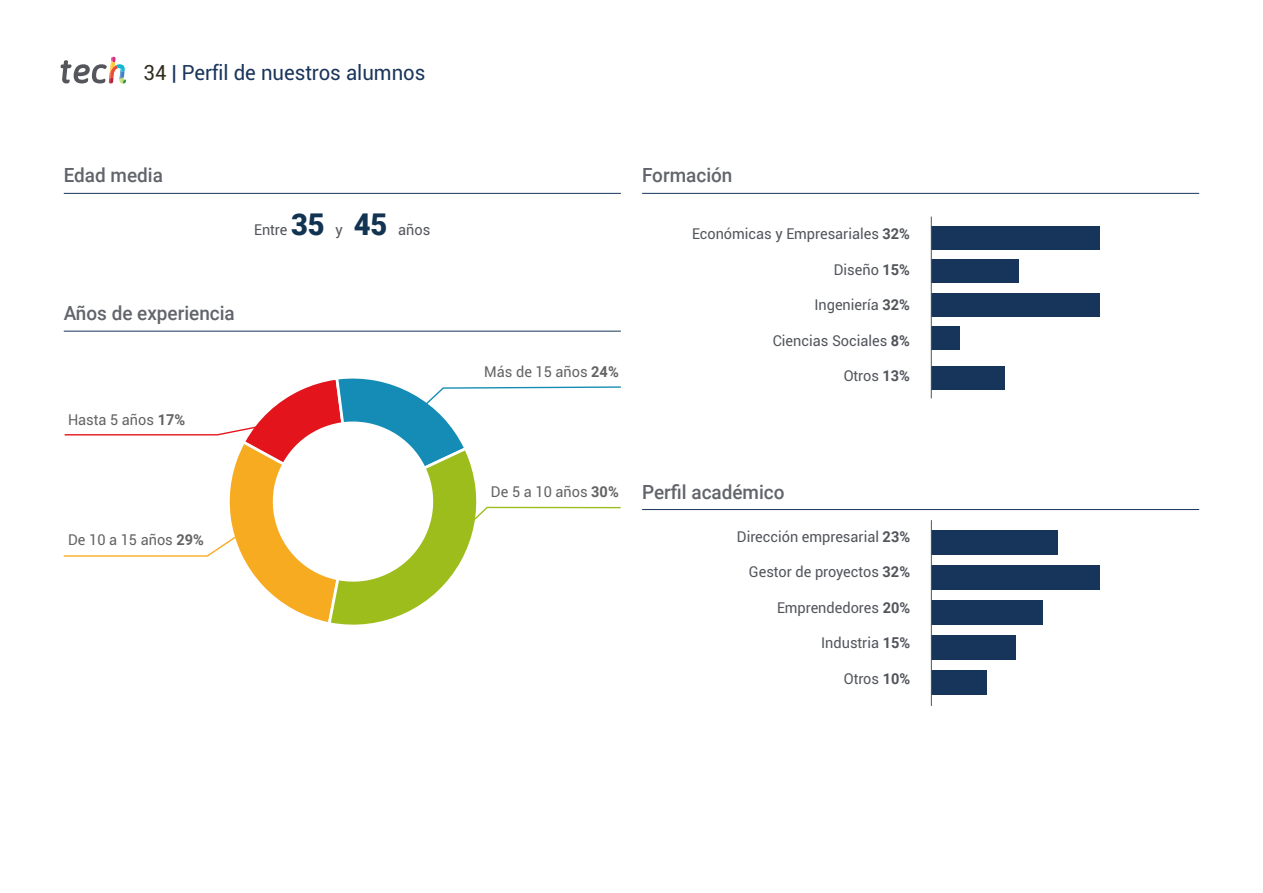
<style>
.page{position:relative;width:1263px;height:893px;background:#fff}
.page>*{position:absolute;margin:0;border:0;box-sizing:border-box;transform-origin:0 0}
.t1{font:21px "Roboto";color:#1a355c}
.t2{font:500 19.5px "Roboto";color:#61646a}
.t3{font:15px "Roboto";color:#52555b}
.t4{font:15px "Roboto";color:#636363}
.s1{color:#312e20}
.s2{font-weight:900;font-size:30px;color:#123352}
.s3{font-weight:700}
</style>
<div class="page">
<svg style="left:61px;top:57px;width:65px;height:27px"></svg>
<hr style="left:64px;top:193px;width:557px;height:1px;background:#17355b">
<hr style="left:642px;top:193px;width:557px;height:1px;background:#17355b">
<hr style="left:64px;top:331px;width:557px;height:1px;background:#17355b">
<hr style="left:642px;top:509px;width:557px;height:1px;background:#17355b">
<div style="left:931px;top:530px;width:127px;height:25px;background:#17355b"></div>
<div style="left:931px;top:565px;width:169px;height:25px;background:#17355b"></div>
<div style="left:931px;top:600px;width:112px;height:25px;background:#17355b"></div>
<div style="left:931px;top:635px;width:84px;height:25px;background:#17355b"></div>
<div style="left:931px;top:670px;width:56px;height:24px;background:#17355b"></div>
<hr style="left:931px;top:520px;width:1px;height:186px;background:#52555b">
<div style="left:931px;top:226px;width:168px;height:24px;background:#17355b"></div>
<div style="left:931px;top:259px;width:87px;height:24px;background:#17355b"></div>
<div style="left:931px;top:293px;width:168px;height:23px;background:#17355b"></div>
<div style="left:931px;top:326px;width:28px;height:24px;background:#17355b"></div>
<div style="left:931px;top:366px;width:73px;height:24px;background:#17355b"></div>
<hr style="left:931px;top:217px;width:1px;height:181px;background:#52555b">
<svg style="left:64px;top:378px;width:557px;height:247px"></svg>
<h1 class="t1" style="left:144px;top:57px;width:283px"><span class="s1">34</span> | Perfil de nuestros alumnos</h1>
<h2 class="t2" style="left:64px;top:161px;width:101px">Edad media</h2>
<h2 class="t2" style="left:642px;top:161px;width:92px">Formación</h2>
<p class="t3" style="left:254px;top:219px;width:178px">Entre <span class="s2">35</span> y <span class="s2">45</span> años</p>
<p class="t3" style="left:692px;top:224px;width:219px">Económicas y Empresariales <span class="s3">32%</span></p>
<p class="t3" style="left:834px;top:259px;width:78px">Diseño <span class="s3">15%</span></p>
<p class="t3" style="left:814px;top:295px;width:97px">Ingeniería <span class="s3">32%</span></p>
<p class="t3" style="left:773px;top:330px;width:139px">Ciencias Sociales <span class="s3">8%</span></p>
<h2 class="t2" style="left:64px;top:300px;width:173px">Años de experiencia</h2>
<p class="t4" style="left:68px;top:409px;width:119px">Hasta 5 años <span class="s3">17%</span></p>
<p class="t4" style="left:68px;top:529px;width:137px">De 10 a 15 años <span class="s3">29%</span></p>
<p class="t4" style="left:484px;top:361px;width:136px">Más de 15 años <span class="s3">24%</span></p>
<p class="t3" style="left:844px;top:366px;width:68px">Otros <span class="s3">13%</span></p>
<p class="t4" style="left:491px;top:481px;width:129px">De 5 a 10 años <span class="s3">30%</span></p>
<h2 class="t2" style="left:642px;top:478px;width:144px">Perfil académico</h2>
<p class="t3" style="left:737px;top:526px;width:175px">Dirección empresarial <span class="s3">23%</span></p>
<p class="t3" style="left:749px;top:561px;width:163px">Gestor de proyectos <span class="s3">32%</span></p>
<p class="t3" style="left:777px;top:597px;width:135px">Emprendedores <span class="s3">20%</span></p>
<p class="t3" style="left:821px;top:632px;width:90px">Industria <span class="s3">15%</span></p>
<p class="t3" style="left:844px;top:668px;width:68px">Otros <span class="s3">10%</span></p>
</div>
